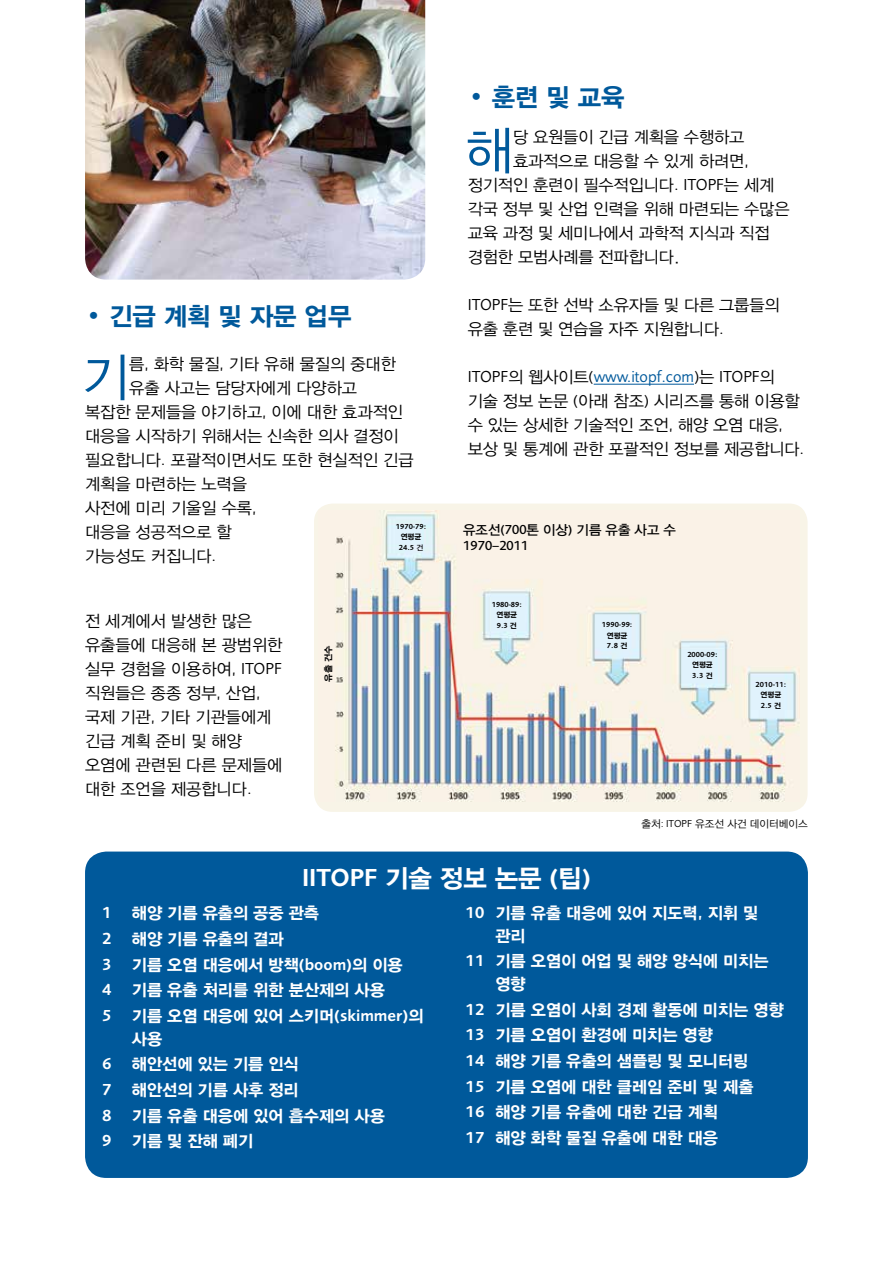
<style>
.page{position:relative;width:893px;height:1263px;background:#fff}
.page>*{position:absolute;margin:0;border:0;box-sizing:border-box;transform-origin:0 0}
.t1{font:51.9px "Yoon Gothic L";color:#00599b}
.t2{font:25.5px "Yoon Gothic B";color:#00599b}
.t3{font:600 25.5px "Foundry Sans";color:#fff}
.t4{font:16.5px/24px "Yoon Gothic L";color:#000}
.t5{font:16.5px/25.7px "Yoon Gothic B";color:#fff}
.t6{font:16.5px "Foundry Sans";letter-spacing:-.005em;color:#00599b}
.t7{font:13.5px "Yoon Gothic M";color:#000}
.t8{font:500 13.5px "Foundry Sans";color:#000}
.t9{font:10.5px "Yoon Gothic L";color:#000}
.t10{font:9px "Yoon Gothic B";color:#000}
.t11{font:600 7.5px "Foundry Sans";color:#000}
.t12{font:7.5px "Yoon Gothic B";color:#000}
.s1{font-family:"Foundry Sans";font-weight:600}
.s2{font-family:"Foundry Sans"}
.s3{font-family:"Yoon Gothic M";font-weight:400}
.s4{color:#000}
.s5{font-family:"Yoon Gothic L";color:#000}
.s6{font-family:"Foundry Sans";font-weight:500}
.s7{font-family:"Yoon Gothic B";font-weight:400}
</style>
<div class="page">
<hr style="left:594px;top:384px;width:100px;height:1px;background:#00599b">
<img style="left:85px;top:0;width:340px;height:280px">
<div style="left:85px;top:851px;width:723px;height:327px;background:#00599b;border-radius:21px"></div>
<div style="left:314px;top:504px;width:494px;height:308px;background:#f8f4e7;border-radius:19px"></div>
<img style="left:335px;top:511px;width:465px;height:290px">
<h2 class="t2" style="left:85px;top:293px;width:268px"><span class="s1">•</span> 긴급 계획 및 자문 업무</h2>
<h1 class="t1" style="left:82px;top:333px;width:49px">기</h1>
<p class="t4" style="left:129px;top:350px;width:268px">름<span class="s2">,</span> 화학 물질<span class="s2">,</span> 기타 유해 물질의 중대한</p>
<p class="t4" style="left:129px;top:374px;width:229px">유출 사고는 담당자에게 다양하고</p>
<p class="t4" style="left:85px;top:398px;width:319px">복잡한 문제들을 야기하고<span class="s2">,</span> 이에 대한 효과적인</p>
<p class="t4" style="left:85px;top:422px;width:315px">대응을 시작하기 위해서는 신속한 의사 결정이</p>
<p class="t4" style="left:85px;top:446px;width:330px">필요합니다<span class="s2">.</span> 포괄적이면서도 또한 현실적인 긴급</p>
<p class="t4" style="left:85px;top:470px;width:163px">계획을 마련하는 노력을</p>
<p class="t4" style="left:85px;top:494px;width:173px">사전에 미리 기울일 수록<span class="s2">,</span></p>
<p class="t4" style="left:85px;top:518px;width:148px">대응을 성공적으로 할</p>
<p class="t4" style="left:85px;top:542px;width:133px">가능성도 커집니다<span class="s2">.</span></p>
<p class="t11" style="left:396px;top:522px;width:32px">1970-79:</p>
<p class="t12" style="left:401px;top:530px;width:22px">연평균</p>
<p class="t11" style="left:399px;top:543px;width:26px">24.5 <span class="s3">건</span></p>
<p class="t4" style="left:85px;top:607px;width:199px">전 세계에서 발생한 많은 유출들에 대응해 본 광범위한 실무 경험을 이용하여<span class="s2">, ITOPF </span>직원들은 종종 정부<span class="s2">,</span> 산업<span class="s2">, </span>국제 기관<span class="s2">,</span> 기타 기관들에게 긴급 계획 준비 및 해양 오염에 관련된 다른 문제들에 대한 조언을 제공합니다<span class="s2">.</span></p>
<p class="t10" style="left:320px;top:682px;width:37px;rotate:-90deg">유출 건수</p>
<h2 class="t2" style="left:468px;top:75px;width:158px"><span class="s1">•</span> 훈련 및 교육</h2>
<h1 class="t1" style="left:466px;top:106px;width:49px">해</h1>
<p class="t4" style="left:513px;top:123px;width:233px">당 요원들이 긴급 계획을 수행하고</p>
<p class="t4" style="left:513px;top:147px;width:237px">효과적으로 대응할 수 있게 하려면<span class="s2">,</span></p>
<p class="t4" style="left:468px;top:171px;width:308px">정기적인 훈련이 필수적입니다<span class="s2">. ITOPF</span>는 세계</p>
<p class="t4" style="left:468px;top:195px;width:323px">각국 정부 및 산업 인력을 위해 마련되는 수많은</p>
<p class="t4" style="left:468px;top:219px;width:303px">교육 과정 및 세미나에서 과학적 지식과 직접</p>
<p class="t4" style="left:468px;top:243px;width:214px">경험한 모범사례를 전파합니다.</p>
<p class="t4" style="left:468px;top:291px;width:313px"><span class="s2">ITOPF</span>는 또한 선박 소유자들 및 다른 그룹들의 유출 훈련 및 연습을 자주 지원합니다<span class="s2">.</span></p>
<p class="t6" style="left:468px;top:367px;width:308px"><span class="s4">ITOPF</span><span class="s5">의 웹사이트</span><span class="s4">(</span>www.itopf.com<span class="s4">)</span><span class="s5">는</span> <span class="s4">ITOPF</span><span class="s5">의</span></p>
<p class="t4" style="left:468px;top:387px;width:338px">기술 정보 논문 <span class="s2">(</span>아래 참조<span class="s2">)</span> 시리즈를 통해 이용할 수 있는 상세한 기술적인 조언<span class="s2">,</span> 해양 오염 대응<span class="s2">, </span>보상 및 통계에 관한 포괄적인 정보를 제공합니다<span class="s2">.</span></p>
<p class="t7" style="left:463px;top:518px;width:214px">유조선<span class="s6">(700</span>톤 이상<span class="s6">)</span> 기름 유출 사고 수</p>
<p class="t8" style="left:463px;top:537px;width:67px">1970–2011</p>
<p class="t11" style="left:492px;top:600px;width:32px">1980-89:</p>
<p class="t12" style="left:497px;top:608px;width:22px">연평균</p>
<p class="t11" style="left:497px;top:621px;width:22px">9.3 <span class="s7">건</span></p>
<p class="t11" style="left:602px;top:620px;width:32px">1990-99:</p>
<p class="t12" style="left:607px;top:629px;width:22px">연평균</p>
<p class="t11" style="left:607px;top:641px;width:22px">7.8 <span class="s7">건</span></p>
<p class="t11" style="left:687px;top:650px;width:32px">2000-09:</p>
<p class="t12" style="left:692px;top:658px;width:22px">연평균</p>
<p class="t11" style="left:692px;top:671px;width:22px">3.3 <span class="s7">건</span></p>
<p class="t11" style="left:756px;top:680px;width:32px">2010-11:</p>
<p class="t12" style="left:760px;top:688px;width:22px">연평균</p>
<p class="t11" style="left:761px;top:701px;width:22px">2.5 <span class="s7">건</span></p>
<p class="t9" style="left:641px;top:815px;width:168px">출처<span class="s2">: ITOPF</span> 유조선 사건 데이터베이스</p>
<h2 class="t3" style="left:302px;top:862px;width:290px">IITOPF <span class="s7">기술 정보 논문</span> (<span class="s7">팁</span>)</h2>
<p class="t5" style="left:102px;top:899px;width:323px"><span class="s1">1</span> 해양 기름 유출의 공중 관측<br><span class="s1">2</span> 해양 기름 유출의 결과<br><span class="s1">3</span> 기름 오염 대응에서 방책<span class="s1">(boom)</span>의 이용<br><span class="s1">4</span> 기름 유출 처리를 위한 분산제의 사용<br><span class="s1">5</span> 기름 오염 대응에 있어 스키머<span class="s1">(skimmer)</span>의</p>
<p class="t5" style="left:102px;top:1024px;width:284px;text-indent:30px">사용<br><span class="s1">6</span> 해안선에 있는 기름 인식<br><span class="s1">7</span> 해안선의 기름 사후 정리<br><span class="s1">8</span> 기름 유출 대응에 있어 흡수제의 사용<br><span class="s1">9</span> 기름 및 잔해 폐기</p>
<p class="t5" style="left:495px;top:900px;width:264px;line-height:22.5px;text-indent:-30px"><span class="s1">10</span> 기름 유출 대응에 있어 지도력<span class="s1">,</span> 지휘 및 관리</p>
<p class="t5" style="left:495px;top:948px;width:275px;line-height:22.5px;text-indent:-30px"><span class="s1">11</span> 기름 오염이 어업 및 해양 양식에 미치는 영향</p>
<p class="t5" style="left:466px;top:995px;width:320px"><span class="s1">12</span> 기름 오염이 사회 경제 활동에 미치는 영향<br><span class="s1">13</span> 기름 오염이 환경에 미치는 영향<br><span class="s1">14</span> 해양 기름 유출의 샘플링 및 모니터링<br><span class="s1">15</span> 기름 오염에 대한 클레임 준비 및 제출<br><span class="s1">16</span> 해양 기름 유출에 대한 긴급 계획<br><span class="s1">17</span> 해양 화학 물질 유출에 대한 대응</p>
</div>
